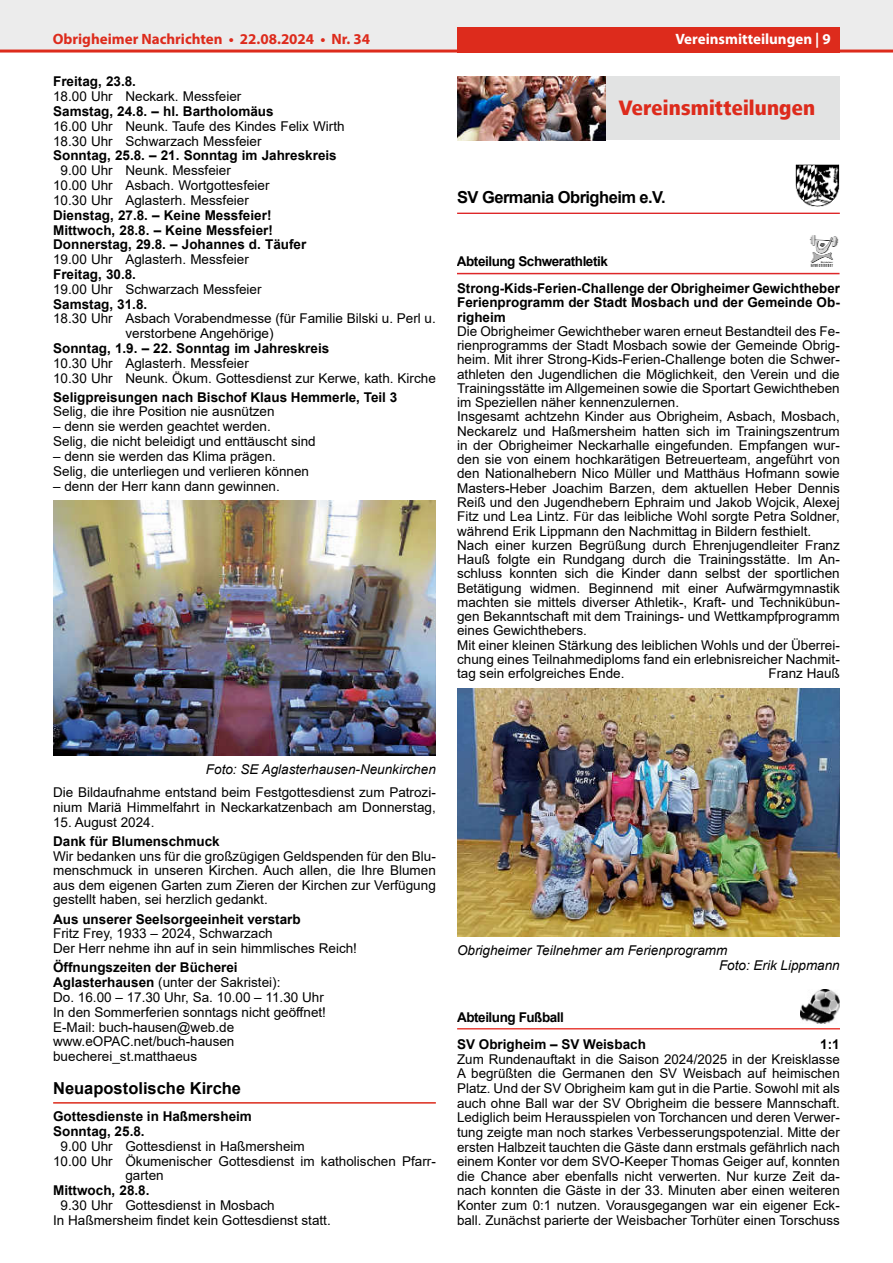
<style>
.page{position:relative;width:893px;height:1263px;background:#fff}
.page>*{position:absolute;margin:0;border:0;box-sizing:border-box;transform-origin:0 0}
.t1{font:800 21.45px "Frutiger Next LT";letter-spacing:.01em;color:#dd2b1c;scale:.91 1}
.t2{font:700 16.5px "Arial";letter-spacing:-.035em;color:#000}
.t3{font:700 16.5px "Arial";color:#000}
.t4{font:700 15px "Myriad Pro";color:#dd2b1c}
.t5{font:700 15px "Myriad Pro";color:#fff}
.t6{font:13.5px/14.2px "Arial";color:#000}
.t7{font:700 13.5px/14.9px "Arial";color:#000}
.t8{font:italic 13.5px/14.7px "Arial";color:#000}
.s1{font-weight:700}
</style>
<div class="page">
<div style="left:0;top:0;width:893px;height:51px;background:#ececec"></div>
<div style="left:457px;top:27px;width:383px;height:26px;background:#dd2b1c"></div>
<hr style="left:0;top:50px;width:893px;height:3px;background:#dd2b1c">
<hr style="left:53px;top:1102px;width:383px;height:1px;background:#dd2b1c">
<img style="left:53px;top:500px;width:383px;height:255px">
<div style="left:457px;top:77px;width:383px;height:63px;background:#e2e3e3"></div>
<img style="left:457px;top:77px;width:149px;height:63px">
<hr style="left:457px;top:213px;width:383px;height:1px;background:#de2729">
<img style="left:795px;top:164px;width:45px;height:43px">
<hr style="left:457px;top:273px;width:382px;height:1px;background:#de2729">
<img style="left:809px;top:235px;width:30px;height:32px">
<img style="left:457px;top:688px;width:383px;height:248px">
<hr style="left:457px;top:1028px;width:383px;height:1px;background:#e8413a">
<img style="left:801px;top:990px;width:39px;height:34px">
<p class="t4" style="left:53px;top:29px;width:319px">Obrigheimer Nachrichten • 22.08.2024 • Nr. 34</p>
<p class="t5" style="left:675px;top:29px;width:157px">Vereinsmitteilungen | 9</p>
<p class="t7" style="left:53px;top:74px;width:84px">Freitag, 23.8.</p>
<p class="t6" style="left:53px;top:89px;width:190px">18.00 Uhr Neckark. Messfeier</p>
<p class="t7" style="left:53px;top:104px;width:222px">Samstag, 24.8. – hl. Bartholomäus</p>
<p class="t6" style="left:53px;top:119px;width:293px;line-height:14.9px">16.00 Uhr Neunk. Taufe des Kindes Felix Wirth<br>18.30 Uhr Schwarzach Messfeier</p>
<p class="t7" style="left:53px;top:148px;width:285px">Sonntag, 25.8. – 21. Sonntag im Jahreskreis</p>
<p class="t6" style="left:53px;top:163px;width:218px;line-height:14.9px;text-indent:8px">9.00 Uhr Neunk. Messfeier<br>10.00 Uhr Asbach. Wortgottesfeier<br>10.30 Uhr Aglasterh. Messfeier</p>
<p class="t7" style="left:53px;top:208px;width:255px">Dienstag, 27.8. – Keine Messfeier!<br>Mittwoch, 28.8. – Keine Messfeier!<br>Donnerstag, 29.8. – Johannes d. Täufer</p>
<p class="t6" style="left:53px;top:252px;width:197px">19.00 Uhr Aglasterh. Messfeier</p>
<p class="t7" style="left:53px;top:267px;width:84px">Freitag, 30.8.</p>
<p class="t6" style="left:53px;top:282px;width:210px">19.00 Uhr Schwarzach Messfeier</p>
<p class="t7" style="left:53px;top:297px;width:96px">Samstag, 31.8.</p>
<p class="t6" style="left:125px;top:311px;width:312px;line-height:14.7px;text-indent:-72px">18.30 Uhr Asbach Vorabendmesse (für Familie Bilski u. Perl u. verstorbene Angehörige)</p>
<p class="t7" style="left:53px;top:341px;width:278px">Sonntag, 1.9. – 22. Sonntag im Jahreskreis</p>
<p class="t6" style="left:53px;top:355px;width:384px;line-height:14.9px">10.30 Uhr Aglasterh. Messfeier<br>10.30 Uhr Neunk. Ökum. Gottesdienst zur Kerwe, kath. Kirche</p>
<p class="t7" style="left:53px;top:390px;width:346px">Seligpreisungen nach Bischof Klaus Hemmerle, Teil 3</p>
<p class="t6" style="left:53px;top:404px;width:223px">Selig, die ihre Position nie ausnützen</p>
<p class="t6" style="left:53px;top:419px;width:264px;line-height:14.9px">– denn sie werden geachtet werden.<br>Selig, die nicht beleidigt und enttäuscht sind</p>
<p class="t6" style="left:53px;top:449px;width:257px;line-height:14.9px">– denn sie werden das Klima prägen.<br>Selig, die unterliegen und verlieren können</p>
<p class="t6" style="left:53px;top:479px;width:228px">– denn der Herr kann dann gewinnen.</p>
<h1 class="t1" style="left:619px;top:96px;width:217px">Vereinsmitteilungen</h1>
<p class="t2" style="left:457px;top:186px;width:210px">SV Germania Obrigheim e.V.</p>
<p class="t7" style="left:457px;top:249px;width:384px;line-height:26.5px">Abteilung Schwerathletik<br>Strong-Kids-Ferien-Challenge der Obrigheimer Gewichtheber</p>
<p class="t7" style="left:457px;top:296px;width:384px;line-height:14.2px">Ferienprogramm der Stadt Mosbach und der Gemeinde Ob&shy;righeim</p>
<p class="t6" style="left:457px;top:324px;width:384px">Die Obrigheimer Gewichtheber waren erneut Bestandteil des Fe&shy;rienprogramms der Stadt Mosbach sowie der Gemeinde Obrig&shy;heim. Mit ihrer Strong-Kids-Ferien-Challenge boten die Schwer&shy;athleten den Jugendlichen die Möglichkeit, den Verein und die Trainingsstätte im Allgemeinen sowie die Sportart Gewichtheben im Speziellen näher kennenzulernen.<br>Insgesamt achtzehn Kinder aus Obrigheim, Asbach, Mosbach, Neckarelz und Haßmersheim hatten sich im Trainingszentrum in der Obrigheimer Neckarhalle eingefunden. Empfangen wur&shy;den sie von einem hochkarätigen Betreuerteam, angeführt von den Nationalhebern Nico Müller und Matthäus Hofmann sowie Masters-Heber Joachim Barzen, dem aktuellen Heber Dennis Reiß und den Jugendhebern Ephraim und Jakob Wojcik, Alexej Fitz und Lea Lintz. Für das leibliche Wohl sorgte Petra Soldner, während Erik Lippmann den Nachmittag in Bildern festhielt.<br>Nach einer kurzen Begrüßung durch Ehrenjugendleiter Franz Hauß folgte ein Rundgang durch die Trainingsstätte. Im An&shy;schluss konnten sich die Kinder dann selbst der sportlichen Betätigung widmen. Beginnend mit einer Aufwärmgymnastik machten sie mittels diverser Athletik-, Kraft- und Technikübun&shy;gen Bekanntschaft mit dem Trainings- und Wettkampfprogramm eines Gewichthebers.<br>Mit einer kleinen Stärkung des leiblichen Wohls und der Überrei&shy;chung eines Teilnahmediploms fand ein erlebnisreicher Nachmit&shy;tag sein erfolgreiches Ende.</p>
<p class="t6" style="left:768px;top:666px;width:73px">Franz Hauß</p>
<p class="t8" style="left:206px;top:762px;width:231px">Foto: SE Aglasterhausen-Neunkirchen</p>
<p class="t6" style="left:53px;top:785px;width:384px;line-height:14.7px">Die Bildaufnahme entstand beim Festgottesdienst zum Patrozi&shy;nium Mariä Himmelfahrt in Neckarkatzenbach am Donnerstag,</p>
<p class="t6" style="left:53px;top:815px;width:103px">15. August 2024.</p>
<p class="t7" style="left:53px;top:834px;width:168px">Dank für Blumenschmuck</p>
<p class="t6" style="left:53px;top:848px;width:384px;text-align:justify">Wir bedanken uns für die großzügigen Geldspenden für den Blu&shy;menschmuck in unseren Kirchen. Auch allen, die Ihre Blumen aus dem eigenen Garten zum Zieren der Kirchen zur Verfügung gestellt haben, sei herzlich gedankt.</p>
<p class="t7" style="left:53px;top:911px;width:249px">Aus unserer Seelsorgeeinheit verstarb</p>
<p class="t6" style="left:53px;top:926px;width:305px;line-height:14.9px">Fritz Frey, 1933 – 2024, Schwarzach<br>Der Herr nehme ihn auf in sein himmlisches Reich!</p>
<p class="t6" style="left:53px;top:960px;width:274px;line-height:14.9px"><span class="s1">Öffnungszeiten der Bücherei Aglasterhausen</span> (unter der Sakristei):<br>Do. 16.00 – 17.30 Uhr, Sa. 10.00 – 11.30 Uhr In den Sommerferien sonntags nicht geöffnet!<br>E-Mail: buch-hausen@web.de www.eOPAC.net/buch-hausen buecherei_st.matthaeus</p>
<p class="t3" style="left:53px;top:1076px;width:189px">Neuapostolische Kirche</p>
<p class="t7" style="left:53px;top:1109px;width:200px">Gottesdienste in Haßmersheim<br>Sonntag, 25.8.</p>
<p class="t6" style="left:61px;top:1139px;width:246px">9.00 Uhr Gottesdienst in Haßmersheim</p>
<p class="t6" style="left:53px;top:1154px;width:384px">10.00 Uhr Ökumenischer Gottesdienst im katholischen Pfarr-</p>
<p class="t6" style="left:125px;top:1168px;width:40px">garten</p>
<p class="t7" style="left:53px;top:1183px;width:98px">Mittwoch, 28.8.</p>
<p class="t6" style="left:53px;top:1197px;width:279px;line-height:14.9px;text-indent:8px">9.30 Uhr Gottesdienst in Mosbach<br>In Haßmersheim findet kein Gottesdienst statt.</p>
<p class="t8" style="left:719px;top:943px;width:122px;text-indent:-262px">Obrigheimer Teilnehmer am Ferienprogramm<br>Foto: Erik Lippmann</p>
<p class="t7" style="left:457px;top:1003px;width:190px;line-height:27.5px">Abteilung Fußball<br>SV Obrigheim – SV Weisbach</p>
<p class="t7" style="left:820px;top:1037px;width:21px">1:1</p>
<p class="t6" style="left:457px;top:1052px;width:384px;text-align:justify">Zum Rundenauftakt in die Saison 2024/2025 in der Kreisklasse A begrüßten die Germanen den SV Weisbach auf heimischen Platz. Und der SV Obrigheim kam gut in die Partie. Sowohl mit als auch ohne Ball war der SV Obrigheim die bessere Mannschaft.<br>Lediglich beim Herausspielen von Torchancen und deren Verwer&shy;tung zeigte man noch starkes Verbesserungspotenzial. Mitte der ersten Halbzeit tauchten die Gäste dann erstmals gefährlich nach einem Konter vor dem SVO-Keeper Thomas Geiger auf, konnten die Chance aber ebenfalls nicht verwerten. Nur kurze Zeit da&shy;nach konnten die Gäste in der 33. Minuten aber einen weiteren Konter zum 0:1 nutzen. Vorausgegangen war ein eigener Eck&shy;ball. Zunächst parierte der Weisbacher Torhüter einen Torschuss</p>
</div>
